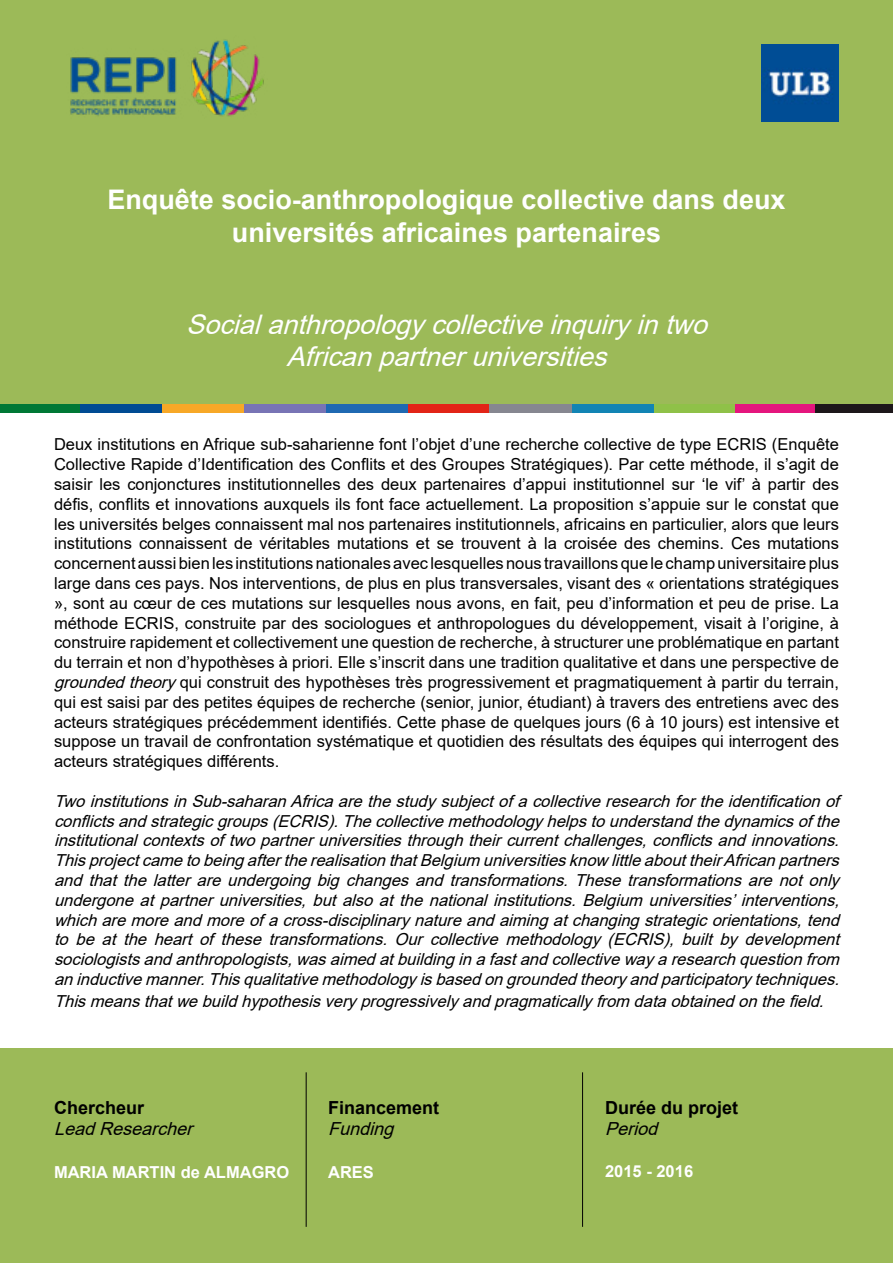
<style>
.page{position:relative;width:893px;height:1263px;background:#fff}
.page>*{position:absolute;margin:0;border:0;box-sizing:border-box;transform-origin:0 0}
.t1{font:700 27px/32.4px "Arial";color:#fff;text-align:center}
.t2{font:italic 27px/32.4px "Arial";color:#fff;text-align:center}
.t3{font:700 18px "Arial";color:#000}
.t4{font:italic 18px "Arial";color:#000}
.t5{font:16.5px/19.8px "Arial";color:#000;text-align:justify}
.t6{font:italic 16.5px/19.8px "Arial";color:#000;text-align:justify}
.t7{font:700 16.5px "Arial";color:#fff}
.s1{font-style:italic}
</style>
<div class="page">
<div style="left:0;top:0;width:893px;height:405px;background:#9cba58"></div>
<div style="left:0;top:1048px;width:893px;height:215px;background:#9cba58"></div>
<hr style="left:306px;top:1072px;width:1px;height:155px;background:#000">
<hr style="left:582px;top:1072px;width:1px;height:155px;background:#000">
<div style="left:734px;top:405px;width:82px;height:8px;background:#e4167d"></div>
<div style="left:816px;top:405px;width:77px;height:8px;background:#1d171a"></div>
<div style="left:654px;top:405px;width:80px;height:8px;background:#8fc148"></div>
<div style="left:408px;top:405px;width:82px;height:8px;background:#e22417"></div>
<div style="left:326px;top:405px;width:82px;height:8px;background:#1f69b2"></div>
<div style="left:572px;top:405px;width:82px;height:8px;background:#1284b4"></div>
<div style="left:79px;top:405px;width:84px;height:8px;background:#004b93"></div>
<div style="left:244px;top:405px;width:82px;height:8px;background:#7874b5"></div>
<div style="left:490px;top:405px;width:82px;height:8px;background:#868790"></div>
<div style="left:162px;top:405px;width:82px;height:8px;background:#f7a827"></div>
<div style="left:0;top:405px;width:79px;height:8px;background:#007835"></div>
<img style="left:70px;top:39px;width:194px;height:77px">
<img style="left:762px;top:45px;width:77px;height:77px">
<h1 class="t1" style="left:107px;top:184px;width:680px">Enquête socio-anthropologique collective dans deux universités africaines partenaires</h1>
<h1 class="t2" style="left:186px;top:308px;width:532px">Socialanthropologycollectiveinquiryintwo<br>Africanpartneruniversities</h1>
<p class="t5" style="left:54px;top:434px;width:786px">Deux institutions en Afrique sub-saharienne font l’objet d’une recherche collective de type ECRIS (Enquête Collective Rapide d’Identification des Conflits et des Groupes Stratégiques). Par cette méthode, il s’agit de saisir les conjonctures institutionnelles des deux partenaires d’appui institutionnel sur ‘le vif’ à partir des défis, conflits et innovations auxquels ils font face actuellement. La proposition s’appuie sur le constat que les universités belges connaissent mal nos partenaires institutionnels, africains en particulier, alors que leurs institutions connaissent de véritables mutations et se trouvent à la croisée des chemins. Ces mutations concernent aussi bien les institutions nationales avec lesquelles nous travaillons que le champ universitaire plus large dans ces pays. Nos interventions, de plus en plus transversales, visant des « orientations stratégiques », sont au cœur de ces mutations sur lesquelles nous avons, en fait, peu d’information et peu de prise. La méthode ECRIS, construite par des sociologues et anthropologues du développement, visait à l’origine, à construire rapidement et collectivement une question de recherche, à structurer une problématique en partant du terrain et non d’hypothèses à priori. Elle s’inscrit dans une tradition qualitative et dans une perspective de <span class="s1">groundedtheory</span>qui construit des hypothèses très progressivement et pragmatiquement à partir du terrain, qui est saisi par des petites équipes de recherche (senior, junior, étudiant) à travers des entretiens avec des acteurs stratégiques précédemment identifiés. Cette phase de quelques jours (6 à 10 jours) est intensive et suppose un travail de confrontation systématique et quotidien des résultats des équipes qui interrogent des acteurs stratégiques différents.</p>
<p class="t6" style="left:54px;top:791px;width:792px">TwoinstitutionsinSub-saharanAfricaarethestudysubjectofacollectiveresearchfortheidentificationof conflictsandstrategicgroups(ECRIS).Thecollectivemethodologyhelpstounderstandthedynamicsofthe institutionalcontextsoftwopartneruniversitiesthroughtheircurrentchallenges,conflictsandinnovations.<br>ThisprojectcametobeingaftertherealisationthatBelgium universitiesknow littleabouttheirAfricanpartners andthatthelatterareundergoingbigchangesandtransformations.Thesetransformationsarenotonly undergoneatpartneruniversities,butalsoatthenationalinstitutions.Belgium universities’interventions, whicharemoreandmoreofacross-disciplinarynatureandaimingatchangingstrategicorientations,tend to be at the heart of these transformations. Our collective methodology (ECRIS), built by development sociologistsandanthropologists,wasaimedatbuildinginafastandcollectivewayaresearchquestionfrom aninductivemanner.Thisqualitativemethodologyisbasedongroundedtheoryandparticipatorytechniques.</p>
<p class="t6" style="left:54px;top:991px;width:777px">Thismeansthatwebuildhypothesisveryprogressivelyandpragmaticallyfrom dataobtainedonthefield.</p>
<p class="t3" style="left:54px;top:1094px;width:92px">Chercheur</p>
<p class="t4" style="left:54px;top:1116px;width:146px">LeadResearcher</p>
<p class="t7" style="left:54px;top:1161px;width:237px">MARIA MARTIN de ALMAGRO</p>
<p class="t3" style="left:328px;top:1094px;width:113px">Financement</p>
<p class="t4" style="left:328px;top:1116px;width:73px">Funding</p>
<p class="t7" style="left:328px;top:1161px;width:47px">ARES</p>
<p class="t3" style="left:605px;top:1094px;width:135px">Durée du projet</p>
<p class="t4" style="left:605px;top:1116px;width:60px">Period</p>
<p class="t7" style="left:605px;top:1159px;width:90px">2015 - 2016</p>
</div>
